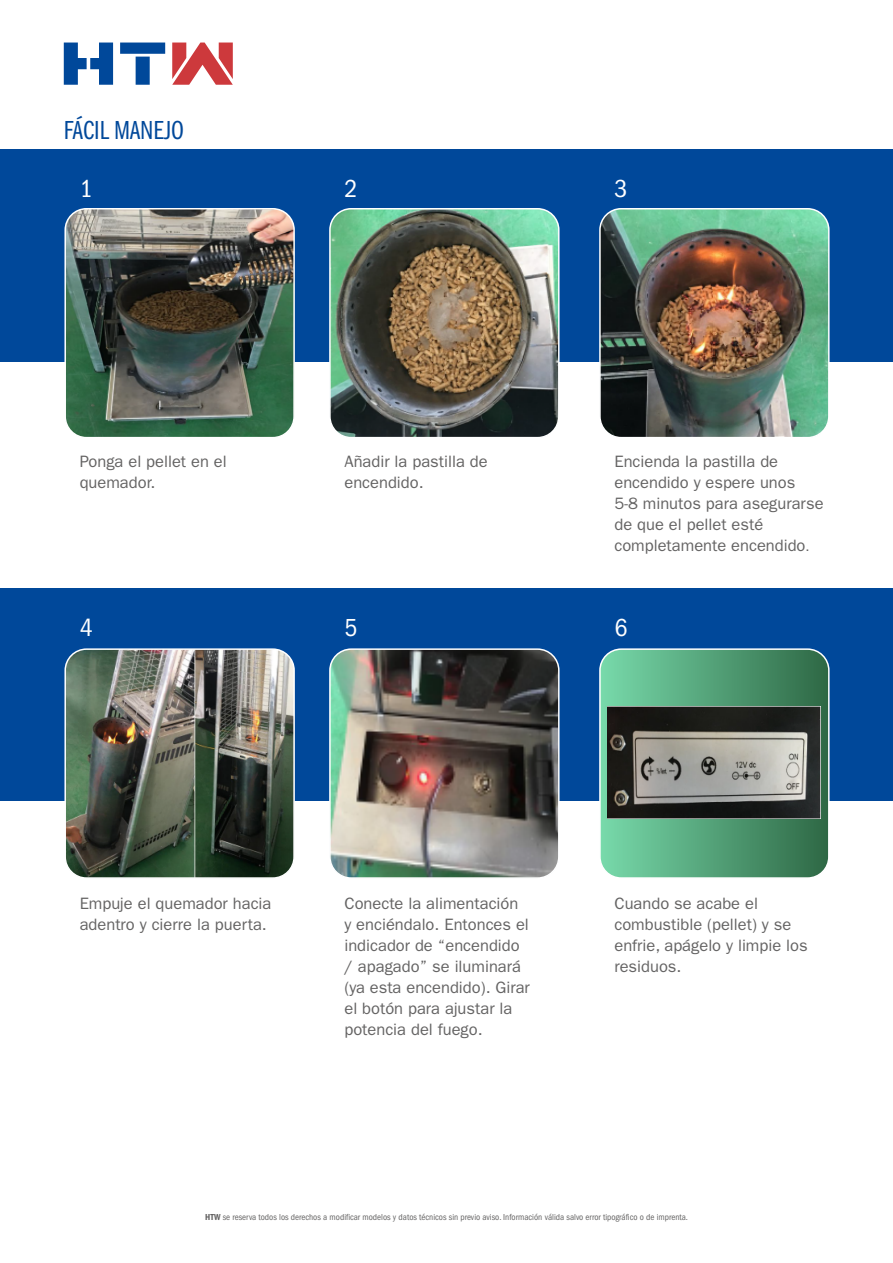
<style>
.page{position:relative;width:893px;height:1263px;background:#fff}
.page>*{position:absolute;margin:0;border:0;box-sizing:border-box;transform-origin:0 0}
.t1{font:27px "Franklin Gothic Book Cmpr";color:#00489a}
.t2{font:condensed 25.5px "Franklin Gothic LT";color:#fff}
.t3{font:16.5px/21px "Franklin Gothic LT";color:#646363}
.t4{font:condensed 9px "Franklin Gothic LT";color:#646363}
.s1{font-size:13.5px}
.s2{font-weight:600}
</style>
<div class="page">
<div style="left:0;top:149px;width:893px;height:212px;background:#00489a"></div>
<div style="left:0;top:588px;width:893px;height:212px;background:#00489a"></div>
<svg style="left:64px;top:43px;width:49px;height:42px"></svg>
<svg style="left:120px;top:43px;width:45px;height:42px"></svg>
<svg style="left:172px;top:43px;width:61px;height:42px"></svg>
<img style="left:67px;top:211px;width:225px;height:224px">
<div style="left:64px;top:208px;width:231px;height:230px;border:2px solid #fff;border-radius:21px"></div>
<img style="left:332px;top:211px;width:225px;height:224px">
<div style="left:329px;top:208px;width:231px;height:230px;border:2px solid #fff;border-radius:21px"></div>
<img style="left:67px;top:651px;width:225px;height:225px">
<div style="left:64px;top:648px;width:231px;height:231px;border:2px solid #fff;border-radius:21px"></div>
<img style="left:332px;top:651px;width:225px;height:225px">
<div style="left:329px;top:648px;width:231px;height:231px;border:2px solid #fff;border-radius:21px"></div>
<img style="left:602px;top:211px;width:225px;height:224px">
<div style="left:599px;top:208px;width:231px;height:230px;border:2px solid #fff;border-radius:21px"></div>
<svg style="left:602px;top:651px;width:225px;height:225px;background:#54a078"></svg>
<img style="left:607px;top:706px;width:214px;height:112px">
<div style="left:599px;top:648px;width:231px;height:231px;border:2px solid #fff;border-radius:21px"></div>
<h1 class="t1" style="left:64px;top:115px;width:122px">FÁCIL MANEJO</h1>
<h2 class="t2" style="left:80px;top:174px;width:15px">1</h2>
<h2 class="t2" style="left:344px;top:174px;width:15px">2</h2>
<h2 class="t2" style="left:614px;top:174px;width:15px">3</h2>
<p class="t3" style="left:80px;top:451px;width:149px">Ponga el pellet en el quemador.</p>
<p class="t3" style="left:344px;top:451px;width:145px">Añadir la pastilla de encendido.</p>
<p class="t3" style="left:614px;top:451px;width:211px">Encienda la pastilla de encendido y espere unos<br>5-8 minutos para asegurarse de que el pellet esté completamente encendido<span class="s1">.</span></p>
<h2 class="t2" style="left:80px;top:613px;width:15px">4</h2>
<h2 class="t2" style="left:344px;top:613px;width:15px">5</h2>
<h2 class="t2" style="left:614px;top:613px;width:15px">6</h2>
<p class="t3" style="left:80px;top:893px;width:193px">Empuje el quemador hacia adentro y cierre la puerta.</p>
<p class="t3" style="left:344px;top:893px;width:187px">Conecte la alimentación<br>y enciéndalo. Entonces el indicador de “encendido / apagado” se iluminará (ya esta encendido). Girar el botón para ajustar la potencia del fuego.</p>
<p class="t3" style="left:614px;top:893px;width:195px">Cuando se acabe el combustible (pellet) y se enfrie, apágelo y limpie los residuos.</p>
<p class="t4" style="left:205px;top:1212px;width:484px"><span class="s2">HTW</span> se reserva todos los derechos a modificar modelos y datos técnicos sin previo aviso. Información válida salvo error tipográfico o de imprenta.</p>
</div>
